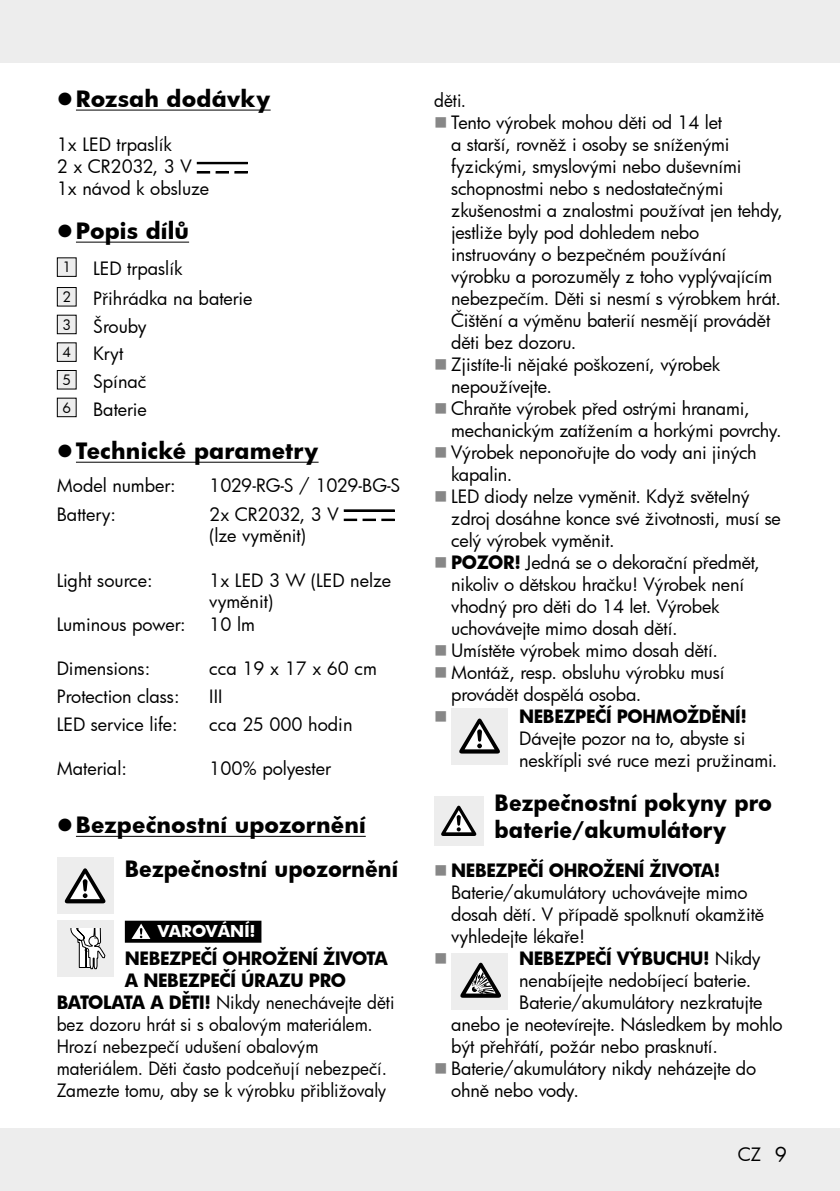
<style>
.page{position:relative;width:840px;height:1191px;background:#fff}
.page>*{position:absolute;margin:0;border:0;box-sizing:border-box;transform-origin:0 0}
.t1{font:700 22px/44px "Futura";letter-spacing:.005em;color:#000}
.t2{font:700 22px/26.4px "Futura";letter-spacing:.005em;color:#000;scale:.95 1}
.t3{font:18px/22px "Futura";letter-spacing:-.01em;color:#000;scale:.95 1}
.t4{font:18px/22px "Futura";letter-spacing:-.01em;color:#000}
.t5{font:700 18px "Futura";letter-spacing:-.02em;color:#000;scale:.95 1}
.t6{font:700 16px "Futura";color:#fff}
.s1{font-weight:700}
.s2{font-weight:400}
.s3{font-size:20px}
</style>
<div class="page">
<div style="left:0;top:0;width:839px;height:62px;background:#ededed"></div>
<div style="left:0;top:1128px;width:839px;height:63px;background:#ededed"></div>
<hr style="left:76px;top:110px;width:194px;height:1px;background:#000">
<hr style="left:76px;top:242px;width:113px;height:1px;background:#000">
<hr style="left:76px;top:462px;width:242px;height:1px;background:#000">
<hr style="left:76px;top:836px;width:289px;height:1px;background:#000">
<div style="left:125px;top:920px;width:136px;height:22px;background:#000"></div>
<svg style="left:216px;top:172px;width:12px;height:1px"></svg>
<svg style="left:197px;top:172px;width:12px;height:1px"></svg>
<svg style="left:235px;top:172px;width:12px;height:1px"></svg>
<div style="left:197px;top:162px;width:50px;height:2px;border:1px solid #000"></div>
<div style="left:57px;top:258px;width:19px;height:18px;background:#ededed"></div>
<div style="left:57px;top:257px;width:20px;height:20px;border:1px solid #000"></div>
<div style="left:57px;top:287px;width:19px;height:19px;background:#ededed"></div>
<div style="left:57px;top:287px;width:20px;height:19px;border:1px solid #000"></div>
<div style="left:57px;top:315px;width:19px;height:19px;background:#ededed"></div>
<div style="left:57px;top:315px;width:20px;height:19px;border:1px solid #000"></div>
<div style="left:57px;top:343px;width:19px;height:18px;background:#ededed"></div>
<div style="left:57px;top:342px;width:20px;height:20px;border:1px solid #000"></div>
<div style="left:57px;top:370px;width:19px;height:19px;background:#ededed"></div>
<div style="left:57px;top:370px;width:20px;height:19px;border:1px solid #000"></div>
<div style="left:57px;top:398px;width:19px;height:19px;background:#ededed"></div>
<div style="left:57px;top:398px;width:20px;height:19px;border:1px solid #000"></div>
<svg style="left:363px;top:519px;width:12px;height:1px"></svg>
<svg style="left:344px;top:519px;width:12px;height:1px"></svg>
<svg style="left:381px;top:519px;width:13px;height:1px"></svg>
<div style="left:344px;top:510px;width:50px;height:1px;border:1px solid #000"></div>
<div style="left:57px;top:857px;width:56px;height:57px;background:#ededed"></div>
<svg style="left:65px;top:868px;width:40px;height:35px"></svg>
<div style="left:57px;top:920px;width:56px;height:57px;background:#ededed"></div>
<svg style="left:70px;top:929px;width:35px;height:41px"></svg>
<svg style="left:131px;top:923px;width:19px;height:16px"></svg>
<div style="left:451px;top:707px;width:56px;height:57px;background:#ededed"></div>
<svg style="left:459px;top:718px;width:40px;height:35px"></svg>
<div style="left:434px;top:796px;width:49px;height:49px;background:#ededed"></div>
<svg style="left:441px;top:805px;width:35px;height:31px"></svg>
<div style="left:451px;top:953px;width:56px;height:56px;background:#ededed"></div>
<svg style="left:460px;top:962px;width:40px;height:35px"></svg>
<p class="t1" style="left:76px;top:76px;width:196px">Rozsah dodávky</p>
<p class="t4" style="left:57px;top:133px;width:154px">1x LED trpaslík<br>2 x CR2032, 3 V<br>1x návod k obsluze</p>
<p class="t1" style="left:76px;top:208px;width:115px">Popis dílů</p>
<p class="t4" style="left:62px;top:254px;width:191px;line-height:29.6px"><sup>1</sup> LED trpaslík<br><sup>2</sup> Přihrádka na baterie</p>
<p class="t4" style="left:62px;top:312px;width:86px;line-height:27.6px"><sup>3</sup> Šrouby<br><sup>4</sup> Kryt<br><sup>5</sup> Spínač<br><sup>6</sup> Baterie</p>
<p class="t1" style="left:76px;top:428px;width:244px">Technické parametry</p>
<p class="t4" style="left:57px;top:474px;width:120px">Model number:</p>
<p class="t4" style="left:209px;top:474px;width:193px">1029-RG-S / 1029-BG-S</p>
<p class="t4" style="left:57px;top:502px;width:61px">Battery:</p>
<p class="t4" style="left:209px;top:503px;width:131px">2x CR2032, 3 V (lze vyměnit)</p>
<p class="t4" style="left:57px;top:568px;width:97px">Light source:</p>
<p class="t4" style="left:209px;top:569px;width:183px">1x LED 3 W (LED nelze vyměnit)</p>
<p class="t4" style="left:57px;top:612px;width:130px">Luminous power:</p>
<p class="t4" style="left:209px;top:612px;width:47px">10 lm</p>
<p class="t4" style="left:57px;top:656px;width:95px">Dimensions:</p>
<p class="t4" style="left:209px;top:656px;width:169px">cca 19 x 17 x 60 cm</p>
<p class="t4" style="left:57px;top:685px;width:124px">Protection class:</p>
<p class="t4" style="left:209px;top:685px;width:15px">III</p>
<p class="t4" style="left:57px;top:713px;width:122px">LED service life:</p>
<p class="t4" style="left:209px;top:713px;width:145px">cca 25 000 hodin</p>
<p class="t4" style="left:57px;top:757px;width:72px">Material:</p>
<p class="t4" style="left:209px;top:757px;width:123px">100% polyester</p>
<p class="t1" style="left:125px;top:802px;width:274px;text-indent:-49px">Bezpečnostní upozornění<br>Bezpečnostní upozornění</p>
<p class="t6" style="left:157px;top:920px;width:100px">VAROVÁNÍ!</p>
<p class="t5" style="left:125px;top:946px;width:278px">NEBEZPEČÍ OHROŽENÍ ŽIVOTA</p>
<p class="t5" style="left:125px;top:968px;width:234px">A NEBEZPEČÍ ÚRAZU PRO</p>
<p class="t3" style="left:57px;top:991px;width:357px"><span class="s1">BATOLATA A DĚTI!</span> Nikdy nenechávejte děti</p>
<p class="t3" style="left:57px;top:1013px;width:334px">bez dozoru hrát si s obalovým materiálem.</p>
<p class="t3" style="left:57px;top:1035px;width:277px">Hrozí nebezpečí udušení obalovým</p>
<p class="t3" style="left:57px;top:1057px;width:349px">materiálem. Děti často podceňují nebezpečí.</p>
<p class="t3" style="left:57px;top:1079px;width:348px">Zamezte tomu, aby se k výrobku přibližovaly</p>
<p class="t3" style="left:451px;top:89px;width:351px;text-indent:-17px">děti.<br>Tento výrobek mohou děti od 14 let<br>a starší, rovněž i osoby se sníženými fyzickými, smyslovými nebo duševními schopnostmi nebo s nedostatečnými zkušenostmi a znalostmi používat jen tehdy, jestliže byly pod dohledem nebo instruovány o bezpečném používání výrobku a porozuměly z toho vyplývajícím nebezpečím. Děti si nesmí s výrobkem hrát.<br>Čištění a výměnu baterií nesmějí provádět děti bez dozoru.<br>Zjistíte-li nějaké poškození, výrobek nepoužívejte.<br>Chraňte výrobek před ostrými hranami, mechanickým zatížením a horkými povrchy.<br>Výrobek neponořujte do vody ani jiných kapalin.<br>LED diody nelze vyměnit. Když světelný zdroj dosáhne konce své životnosti, musí se celý výrobek vyměnit.<br><span class="s1">POZOR!</span> Jedná se o dekorační předmět, nikoliv o dětskou hračku! Výrobek není vhodný pro děti do 14 let. Výrobek uchovávejte mimo dosah dětí.<br>Umístěte výrobek mimo dosah dětí.<br>Montáž, resp. obsluhu výrobku musí provádět dospělá osoba.</p>
<p class="t5" style="left:519px;top:704px;width:241px">NEBEZPEČÍ POHMOŽDĚNÍ!</p>
<p class="t4" style="left:519px;top:727px;width:259px">Dávejte pozor na to, abyste si neskřípli své ruce mezi pružinami.</p>
<p class="t2" style="left:494px;top:789px;width:293px">Bezpečnostní pokyny pro baterie/akumulátory</p>
<p class="t5" style="left:451px;top:858px;width:285px">NEBEZPEČÍ OHROŽENÍ ŽIVOTA!</p>
<p class="t4" style="left:451px;top:881px;width:314px">Baterie/akumulátory uchovávejte mimo dosah dětí. V případě spolknutí okamžitě vyhledejte lékaře!</p>
<p class="t5" style="left:519px;top:946px;width:255px">NEBEZPEČÍ VÝBUCHU! <span class="s2">Nikdy</span></p>
<p class="t4" style="left:519px;top:969px;width:233px">nenabíjejte nedobíjecí baterie.</p>
<p class="t4" style="left:519px;top:991px;width:244px">Baterie/akumulátory nezkratujte</p>
<p class="t4" style="left:451px;top:1013px;width:333px">anebo je neotevírejte. Následkem by mohlo</p>
<p class="t4" style="left:451px;top:1035px;width:268px">být přehřátí, požár nebo prasknutí.</p>
<p class="t4" style="left:451px;top:1057px;width:306px">Baterie/akumulátory nikdy neházejte do</p>
<p class="t4" style="left:451px;top:1079px;width:129px">ohně nebo vody.</p>
<p class="t4" style="left:737px;top:1143px;width:51px">CZ <span class="s3">9</span></p>
</div>
